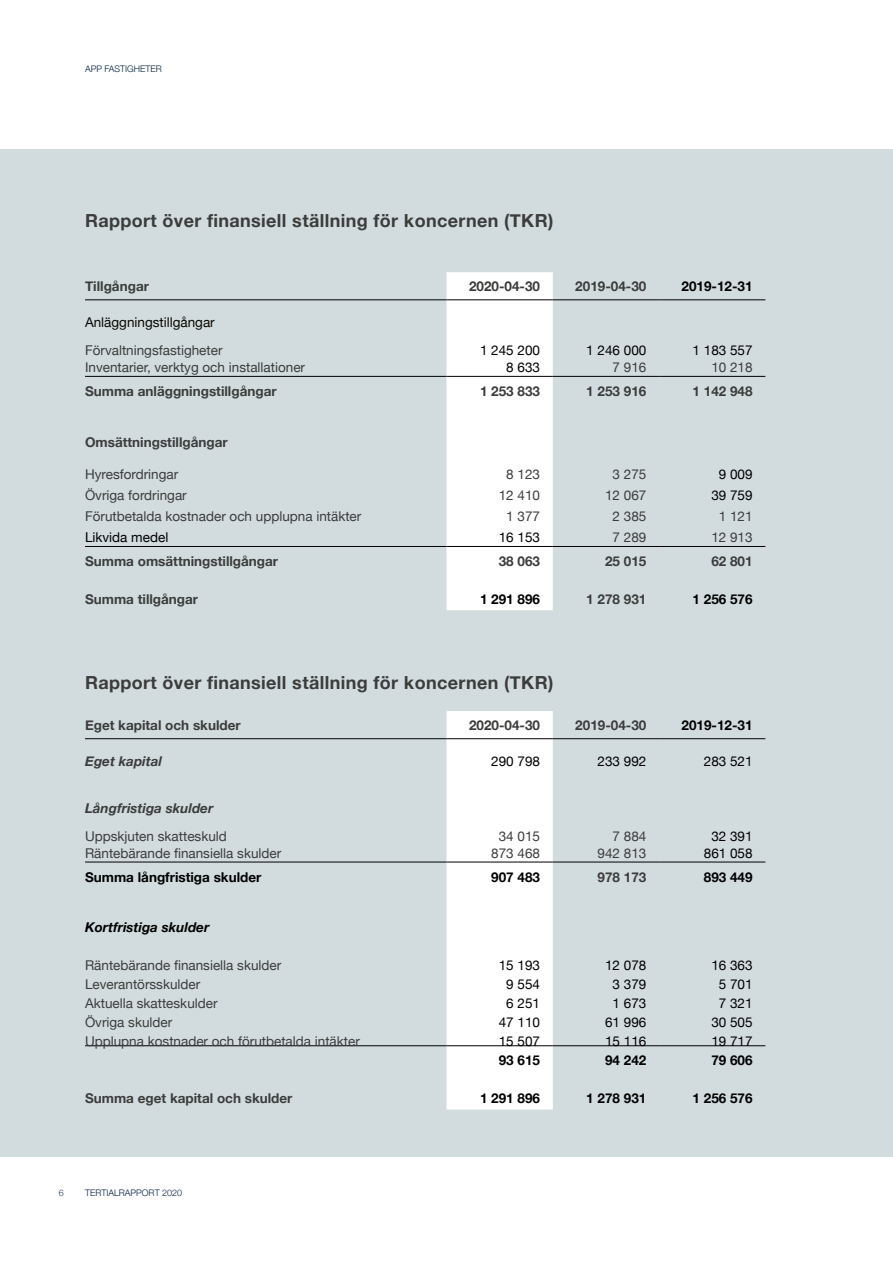
<style>
.page{position:relative;width:893px;height:1263px;background:#fff}
.page>*{position:absolute;margin:0;border:0;box-sizing:border-box;transform-origin:0 0}
.t1{font:700 18px "Helvetica Neue";letter-spacing:.02em;color:#3c3c3b}
.t2{font:13.5px "Helvetica Neue";color:#3c3c3b}
.t3{font:700 13.5px "Helvetica Neue";color:#3c3c3b}
.t4{font:13.5px "Helvetica Neue";color:#000}
.t5{font:700 13.5px "Helvetica Neue";color:#000}
.t6{font:italic 700 13.5px "Helvetica Neue";color:#3c3c3b}
.t7{font:13.5px "Helvetica Neue";color:#0b0700}
.t8{font:italic 700 13.5px "Helvetica Neue";color:#000}
.t9{font:300 9px "Helvetica Neue";color:#052142}
.t10{font:300 9px "Helvetica Neue";color:#2c3c5e}
</style>
<div class="page">
<div style="left:0;top:149px;width:893px;height:1008px;background:#d2dcdf"></div>
<div style="left:446px;top:272px;width:107px;height:338px;background:#fff"></div>
<hr style="left:85px;top:300px;width:361px;height:1px;background:#000">
<hr style="left:446px;top:300px;width:107px;height:1px;background:#000">
<hr style="left:553px;top:300px;width:106px;height:1px;background:#000">
<hr style="left:659px;top:300px;width:106px;height:1px;background:#000">
<hr style="left:85px;top:376px;width:361px;height:1px;background:#000">
<hr style="left:446px;top:376px;width:107px;height:1px;background:#000">
<hr style="left:553px;top:376px;width:106px;height:1px;background:#000">
<hr style="left:659px;top:376px;width:106px;height:1px;background:#000">
<hr style="left:85px;top:546px;width:361px;height:1px;background:#000">
<hr style="left:446px;top:546px;width:107px;height:1px;background:#000">
<hr style="left:553px;top:546px;width:106px;height:1px;background:#000">
<hr style="left:659px;top:546px;width:106px;height:1px;background:#000">
<div style="left:446px;top:711px;width:107px;height:398px;background:#fff"></div>
<hr style="left:85px;top:738px;width:361px;height:1px;background:#000">
<hr style="left:446px;top:738px;width:107px;height:1px;background:#000">
<hr style="left:553px;top:738px;width:106px;height:1px;background:#000">
<hr style="left:659px;top:738px;width:106px;height:1px;background:#000">
<hr style="left:85px;top:862px;width:361px;height:1px;background:#000">
<hr style="left:446px;top:862px;width:107px;height:1px;background:#000">
<hr style="left:553px;top:862px;width:106px;height:1px;background:#000">
<hr style="left:659px;top:862px;width:106px;height:1px;background:#000">
<hr style="left:85px;top:1045px;width:361px;height:1px;background:#000">
<hr style="left:446px;top:1045px;width:107px;height:1px;background:#000">
<hr style="left:553px;top:1045px;width:106px;height:1px;background:#000">
<hr style="left:659px;top:1045px;width:106px;height:1px;background:#000">
<p class="t9" style="left:85px;top:62px;width:78px">APP FASTIGHETER</p>
<h1 class="t1" style="left:85px;top:207px;width:470px">Rapport över finansiell ställning för koncernen (TKR)</h1>
<p class="t3" style="left:85px;top:276px;width:65px">Tillgångar</p>
<p class="t3" style="left:469px;top:276px;width:73px">2020-04-30</p>
<p class="t3" style="left:575px;top:276px;width:73px">2019-04-30</p>
<p class="t5" style="left:682px;top:276px;width:73px">2019-12-31</p>
<p class="t7" style="left:85px;top:313px;width:131px">Anläggningstillgångar</p>
<p class="t2" style="left:85px;top:341px;width:139px">Förvaltningsfastigheter</p>
<p class="t4" style="left:480px;top:341px;width:62px">1 245 200</p>
<p class="t4" style="left:586px;top:341px;width:62px">1 246 000</p>
<p class="t4" style="left:693px;top:341px;width:62px">1 183 557</p>
<p class="t2" style="left:85px;top:358px;width:222px">Inventarier, verktyg och installationer</p>
<p class="t4" style="left:506px;top:358px;width:35px">8 633</p>
<p class="t2" style="left:613px;top:358px;width:35px">7 916</p>
<p class="t2" style="left:711px;top:358px;width:43px">10 218</p>
<p class="t3" style="left:85px;top:380px;width:193px">Summa anläggningstillgångar</p>
<p class="t3" style="left:480px;top:380px;width:62px">1 253 833</p>
<p class="t3" style="left:586px;top:380px;width:62px">1 253 916</p>
<p class="t3" style="left:693px;top:380px;width:62px">1 142 948</p>
<p class="t3" style="left:85px;top:431px;width:144px">Omsättningstillgångar</p>
<p class="t2" style="left:85px;top:464px;width:95px">Hyresfordringar</p>
<p class="t2" style="left:506px;top:464px;width:35px">8 123</p>
<p class="t2" style="left:613px;top:464px;width:35px">3 275</p>
<p class="t4" style="left:719px;top:464px;width:35px">9 009</p>
<p class="t2" style="left:85px;top:485px;width:103px">Övriga fordringar</p>
<p class="t2" style="left:499px;top:485px;width:43px">12 410</p>
<p class="t2" style="left:605px;top:485px;width:43px">12 067</p>
<p class="t4" style="left:711px;top:485px;width:43px">39 759</p>
<p class="t2" style="left:85px;top:506px;width:278px">Förutbetalda kostnader och upplupna intäkter</p>
<p class="t2" style="left:506px;top:506px;width:35px">1 377</p>
<p class="t2" style="left:613px;top:506px;width:35px">2 385</p>
<p class="t2" style="left:719px;top:506px;width:35px">1 121</p>
<p class="t4" style="left:85px;top:528px;width:85px">Likvida medel</p>
<p class="t4" style="left:499px;top:528px;width:43px">16 153</p>
<p class="t2" style="left:613px;top:528px;width:35px">7 289</p>
<p class="t2" style="left:711px;top:528px;width:43px">12 913</p>
<p class="t3" style="left:85px;top:550px;width:195px">Summa omsättningstillgångar</p>
<p class="t3" style="left:499px;top:550px;width:43px">38 063</p>
<p class="t3" style="left:605px;top:550px;width:43px">25 015</p>
<p class="t3" style="left:711px;top:550px;width:43px">62 801</p>
<p class="t3" style="left:85px;top:588px;width:115px">Summa tillgångar</p>
<p class="t5" style="left:480px;top:588px;width:62px">1 291 896</p>
<p class="t3" style="left:586px;top:588px;width:62px">1 278 931</p>
<p class="t5" style="left:693px;top:588px;width:62px">1 256 576</p>
<h1 class="t1" style="left:85px;top:669px;width:470px">Rapport över finansiell ställning för koncernen (TKR)</h1>
<p class="t3" style="left:85px;top:715px;width:157px">Eget kapital och skulder</p>
<p class="t3" style="left:469px;top:715px;width:73px">2020-04-30</p>
<p class="t3" style="left:575px;top:715px;width:73px">2019-04-30</p>
<p class="t5" style="left:682px;top:715px;width:73px">2019-12-31</p>
<p class="t6" style="left:85px;top:751px;width:78px">Eget kapital</p>
<p class="t4" style="left:491px;top:751px;width:50px">290 798</p>
<p class="t4" style="left:598px;top:751px;width:50px">233 992</p>
<p class="t4" style="left:704px;top:751px;width:50px">283 521</p>
<p class="t6" style="left:85px;top:798px;width:130px">Långfristiga skulder</p>
<p class="t2" style="left:85px;top:826px;width:143px">Uppskjuten skatteskuld</p>
<p class="t2" style="left:499px;top:826px;width:43px">34 015</p>
<p class="t2" style="left:613px;top:826px;width:35px">7 884</p>
<p class="t4" style="left:711px;top:826px;width:43px">32 391</p>
<p class="t2" style="left:85px;top:843px;width:198px">Räntebärande finansiella skulder</p>
<p class="t2" style="left:491px;top:843px;width:50px">873 468</p>
<p class="t2" style="left:598px;top:843px;width:50px">942 813</p>
<p class="t4" style="left:704px;top:843px;width:50px">861 058</p>
<p class="t5" style="left:85px;top:866px;width:178px">Summa långfristiga skulder</p>
<p class="t5" style="left:491px;top:866px;width:50px">907 483</p>
<p class="t3" style="left:598px;top:866px;width:50px">978 173</p>
<p class="t5" style="left:704px;top:866px;width:50px">893 449</p>
<p class="t8" style="left:85px;top:917px;width:126px">Kortfristiga skulder</p>
<p class="t2" style="left:85px;top:956px;width:198px">Räntebärande finansiella skulder</p>
<p class="t4" style="left:499px;top:956px;width:43px">15 193</p>
<p class="t4" style="left:605px;top:956px;width:43px">12 078</p>
<p class="t4" style="left:711px;top:956px;width:43px">16 363</p>
<p class="t2" style="left:85px;top:974px;width:117px">Leverantörsskulder</p>
<p class="t4" style="left:506px;top:974px;width:35px">9 554</p>
<p class="t4" style="left:613px;top:974px;width:35px">3 379</p>
<p class="t4" style="left:719px;top:974px;width:35px">5 701</p>
<p class="t2" style="left:85px;top:993px;width:134px">Aktuella skatteskulder</p>
<p class="t4" style="left:506px;top:993px;width:35px">6 251</p>
<p class="t4" style="left:613px;top:993px;width:35px">1 673</p>
<p class="t4" style="left:719px;top:993px;width:35px">7 321</p>
<p class="t2" style="left:85px;top:1012px;width:89px">Övriga skulder</p>
<p class="t4" style="left:499px;top:1012px;width:43px">47 110</p>
<p class="t4" style="left:605px;top:1012px;width:43px">61 996</p>
<p class="t4" style="left:711px;top:1012px;width:43px">30 505</p>
<p class="t2" style="left:85px;top:1031px;width:276px">Upplupna kostnader och förutbetalda intäkter</p>
<p class="t4" style="left:499px;top:1031px;width:43px">15 507</p>
<p class="t4" style="left:605px;top:1031px;width:43px">15 116</p>
<p class="t4" style="left:711px;top:1031px;width:43px">19 717</p>
<p class="t5" style="left:499px;top:1049px;width:43px">93 615</p>
<p class="t5" style="left:605px;top:1049px;width:43px">94 242</p>
<p class="t5" style="left:711px;top:1049px;width:43px">79 606</p>
<p class="t3" style="left:85px;top:1088px;width:209px">Summa eget kapital och skulder</p>
<p class="t5" style="left:480px;top:1088px;width:62px">1 291 896</p>
<p class="t5" style="left:586px;top:1088px;width:62px">1 278 931</p>
<p class="t5" style="left:693px;top:1088px;width:62px">1 256 576</p>
<p class="t10" style="left:59px;top:1185px;width:7px">6</p>
<p class="t9" style="left:85px;top:1185px;width:99px">TERTIALRAPPORT 2020</p>
</div>
